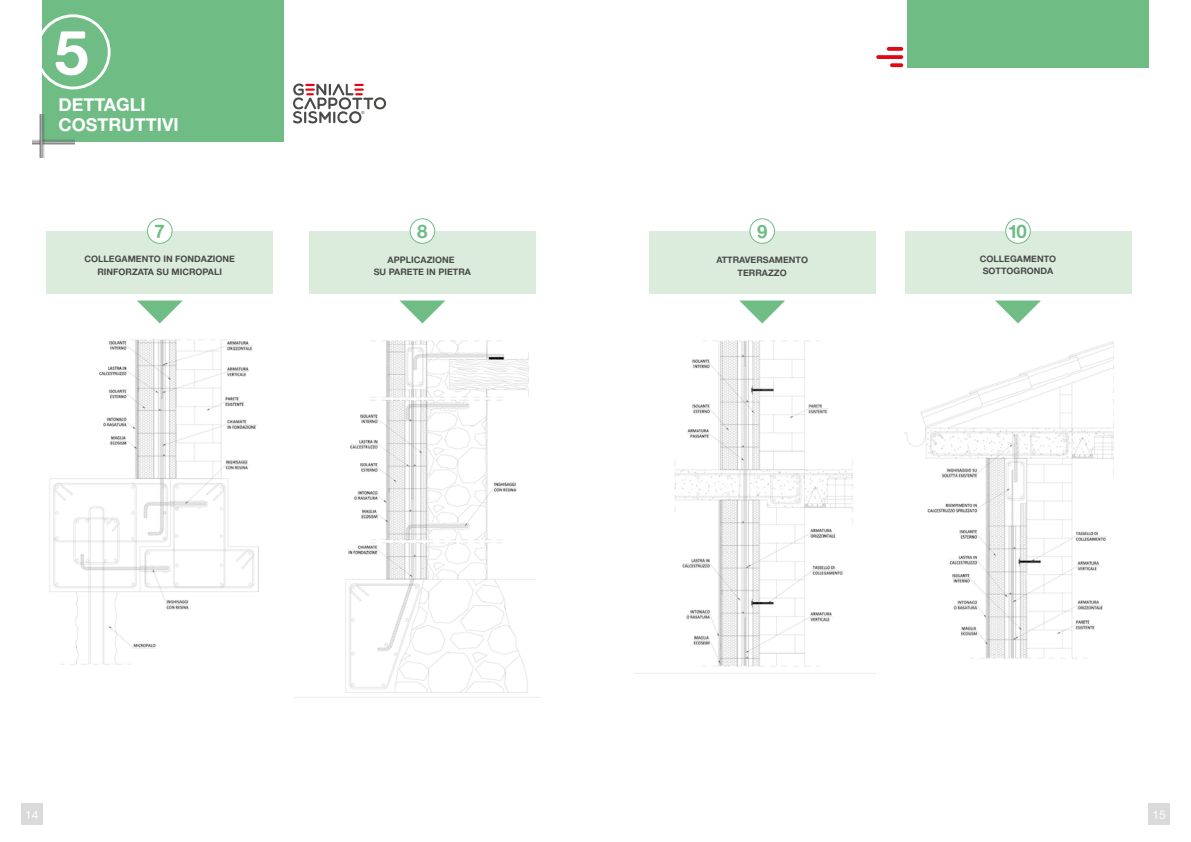
<style>
.page{position:relative;width:1191px;height:842px;background:#fff}
.page>*{position:absolute;margin:0;border:0;box-sizing:border-box;transform-origin:0 0}
.t1{font:61.9px "Alte Haas Grotesk Bold";color:#fff}
.t2{font:18.7px "Alte Haas Grotesk Bold";color:#6fbc85}
.t3{font:18px/20px "Alte Haas Grotesk Bold";color:#fff}
.t4{font:12px "Alte Haas Grotesk";color:#fff}
.t5{font:9px "Alte Haas Grotesk Bold";color:#4a4a49}
.t6{font:4.1px "Arial";color:#4a4a49}
</style>
<div class="page">
<div style="left:1148px;top:804px;width:21px;height:21px;background:#dadada"></div>
<div style="left:21px;top:804px;width:22px;height:21px;background:#dadada"></div>
<div style="left:907px;top:0;width:241px;height:67px;background:#6fbc85"></div>
<svg style="left:293px;top:83px;width:93px;height:41px"></svg>
<svg style="left:876px;top:47px;width:28px;height:20px"></svg>
<div style="left:43px;top:0;width:241px;height:141px;background:#6fbc85"></div>
<img style="left:33px;top:115px;width:19px;height:42px">
<div style="left:904px;top:231px;width:227px;height:62px;background:#dbecdd"></div>
<div style="left:649px;top:231px;width:226px;height:62px;background:#dbecdd"></div>
<svg style="left:739px;top:300px;width:46px;height:23px"></svg>
<svg style="left:995px;top:300px;width:46px;height:23px"></svg>
<img style="left:634px;top:340px;width:241px;height:334px">
<img style="left:904px;top:341px;width:210px;height:318px">
<div style="left:750px;top:219px;width:24px;height:24px;background:#fff;border-radius:50%"></div>
<div style="left:749px;top:218px;width:26px;height:26px;border:1px solid #6fbc85;border-radius:50%"></div>
<div style="left:1005px;top:219px;width:25px;height:24px;background:#fff;border-radius:50%"></div>
<div style="left:1005px;top:218px;width:25px;height:26px;border:1px solid #6fbc85;border-radius:50%"></div>
<div style="left:35px;top:14px;width:76px;height:75px;border:3px solid #fff;border-radius:50%"></div>
<div style="left:309px;top:231px;width:227px;height:62px;background:#dbecdd"></div>
<div style="left:46px;top:231px;width:227px;height:62px;background:#dbecdd"></div>
<svg style="left:399px;top:300px;width:46px;height:23px"></svg>
<svg style="left:137px;top:300px;width:46px;height:23px"></svg>
<img style="left:49px;top:339px;width:210px;height:326px">
<img style="left:293px;top:340px;width:247px;height:358px">
<div style="left:147px;top:219px;width:25px;height:24px;background:#fff;border-radius:50%"></div>
<div style="left:147px;top:218px;width:26px;height:26px;border:1px solid #6fbc85;border-radius:50%"></div>
<div style="left:410px;top:219px;width:25px;height:24px;background:#fff;border-radius:50%"></div>
<div style="left:409px;top:218px;width:26px;height:26px;border:1px solid #6fbc85;border-radius:50%"></div>
<p class="t1" style="left:54px;top:14px;width:36px">5</p>
<p class="t3" style="left:58px;top:94px;width:122px">DETTAGLI<br>COSTRUTTIVI</p>
<p class="t6" style="left:361px;top:110px;width:5px">®</p>
<p class="t2" style="left:155px;top:219px;width:12px">7</p>
<p class="t2" style="left:417px;top:219px;width:12px">8</p>
<p class="t5" style="left:84px;top:254px;width:152px">COLLEGAMENTO IN FONDAZIONE</p>
<p class="t5" style="left:97px;top:266px;width:126px">RINFORZATA SU MICROPALI</p>
<p class="t5" style="left:388px;top:254px;width:68px">APPLICAZIONE</p>
<p class="t5" style="left:374px;top:266px;width:99px">SU PARETE IN PIETRA</p>
<p class="t2" style="left:757px;top:219px;width:12px">9</p>
<p class="t2" style="left:1007px;top:219px;width:21px">10</p>
<p class="t5" style="left:716px;top:254px;width:93px">ATTRAVERSAMENTO</p>
<p class="t5" style="left:737px;top:267px;width:51px">TERRAZZO</p>
<p class="t5" style="left:979px;top:253px;width:78px">COLLEGAMENTO</p>
<p class="t5" style="left:982px;top:265px;width:72px">SOTTOGRONDA</p>
<h3 class="t4" style="left:25px;top:807px;width:15px">14</h3>
<h3 class="t4" style="left:1152px;top:807px;width:15px">15</h3>
</div>
